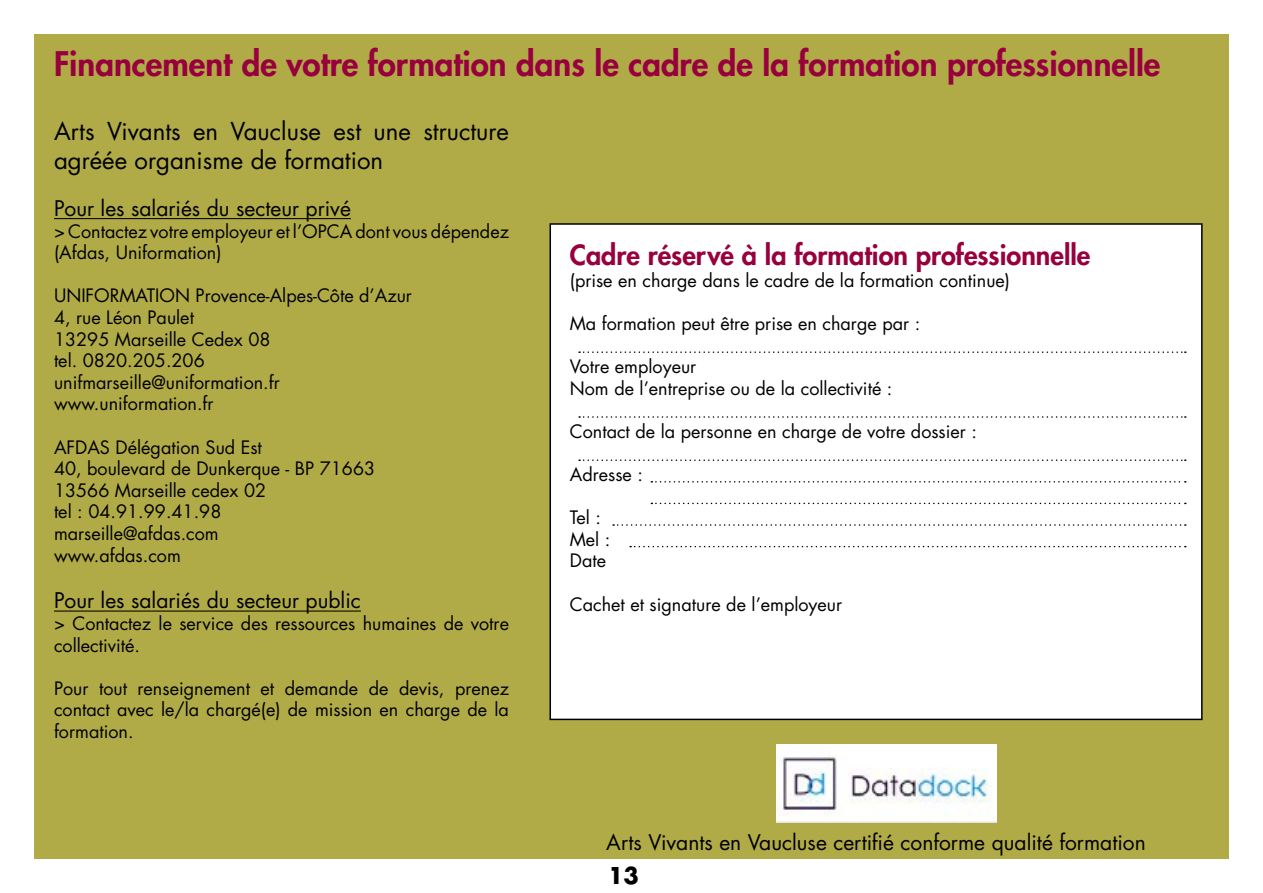
<style>
.page{position:relative;width:1263px;height:893px;background:#fff}
.page>*{position:absolute;margin:0;border:0;box-sizing:border-box;transform-origin:0 0}
.t1{font:800 33px "Futura LT";color:#98003d}
.t2{font:800 27px "Futura LT";color:#98003d}
.t3{font:24px/28.8px "Futura LT";color:#000}
.t4{font:700 22.5px "Futura LT";color:#000}
.t5{font:21px "Futura LT";color:#000}
.t6{font:18px/21.6px "Futura LT";color:#000}
</style>
<div class="page">
<div style="left:34px;top:34px;width:1195px;height:825px;background:#b1ab47"></div>
<div style="left:550px;top:224px;width:652px;height:495px;background:#fff"></div>
<div style="left:549px;top:223px;width:653px;height:497px;border:2px solid #000"></div>
<hr style="left:54px;top:218px;width:297px;height:1px;background:#000">
<hr style="left:54px;top:610px;width:307px;height:2px;background:#000">
<svg style="left:579px;top:351px;width:607px;height:2px"></svg>
<svg style="left:579px;top:416px;width:607px;height:2px"></svg>
<svg style="left:579px;top:459px;width:607px;height:2px"></svg>
<svg style="left:651px;top:481px;width:535px;height:2px"></svg>
<svg style="left:651px;top:503px;width:535px;height:1px"></svg>
<svg style="left:613px;top:524px;width:573px;height:2px"></svg>
<svg style="left:630px;top:546px;width:556px;height:1px"></svg>
<img style="left:776px;top:745px;width:220px;height:78px">
<h1 class="t1" style="left:54px;top:42px;width:1108px">Financement de votre formation dans le cadre de la formation professionnelle</h1>
<h3 class="t3" style="left:54px;top:117px;width:456px">Arts Vivants en Vaucluse est une structure agréée organisme de formation</h3>
<p class="t5" style="left:54px;top:195px;width:298px">Pour les salariés du secteur privé</p>
<p class="t6" style="left:54px;top:220px;width:456px">&gt; Contactez votre employeur et l’OPCA dont vous dépendez (Afdas, Uniformation)</p>
<p class="t6" style="left:54px;top:285px;width:359px">UNIFORMATION Provence-Alpes-Côte d’Azur<br>4, rue Léon Paulet<br>13295 Marseille Cedex 08<br>tel. 0820.205.206 unifmarseille@uniformation.fr www.uniformation.fr</p>
<p class="t6" style="left:54px;top:436px;width:323px">AFDAS Délégation Sud Est<br>40, boulevard de Dunkerque - BP 71663<br>13566 Marseille cedex 02<br>tel : 04.91.99.41.98 marseille@afdas.com<br>www.afdas.com</p>
<p class="t5" style="left:54px;top:587px;width:308px">Pour les salariés du secteur public</p>
<p class="t6" style="left:54px;top:613px;width:456px">&gt; Contactez le service des ressources humaines de votre collectivité.</p>
<p class="t6" style="left:54px;top:678px;width:457px;text-align:justify">Pour tout renseignement et demande de devis, prenez contact avec le/la chargé(e) de mission en charge de la formation.</p>
<h2 class="t2" style="left:570px;top:237px;width:522px">Cadre réservé à la formation professionnelle</h2>
<p class="t6" style="left:570px;top:269px;width:442px">(prise en charge dans le cadre de la formation continue)</p>
<p class="t6" style="left:570px;top:313px;width:352px">Ma formation peut être prise en charge par :</p>
<p class="t6" style="left:570px;top:356px;width:324px">Votre employeur<br>Nom de l’entreprise ou de la collectivité :</p>
<p class="t6" style="left:570px;top:421px;width:409px">Contact de la personne en charge de votre dossier :</p>
<p class="t6" style="left:570px;top:464px;width:75px">Adresse :</p>
<p class="t6" style="left:570px;top:507px;width:42px">Tel :<br>Mel :<br>Date</p>
<p class="t6" style="left:570px;top:593px;width:274px">Cachet et signature de l’employeur</p>
<p class="t5" style="left:606px;top:829px;width:541px">Arts Vivants en Vaucluse certifié conforme qualité formation</p>
<p class="t4" style="left:608px;top:861px;width:32px">13</p>
</div>
